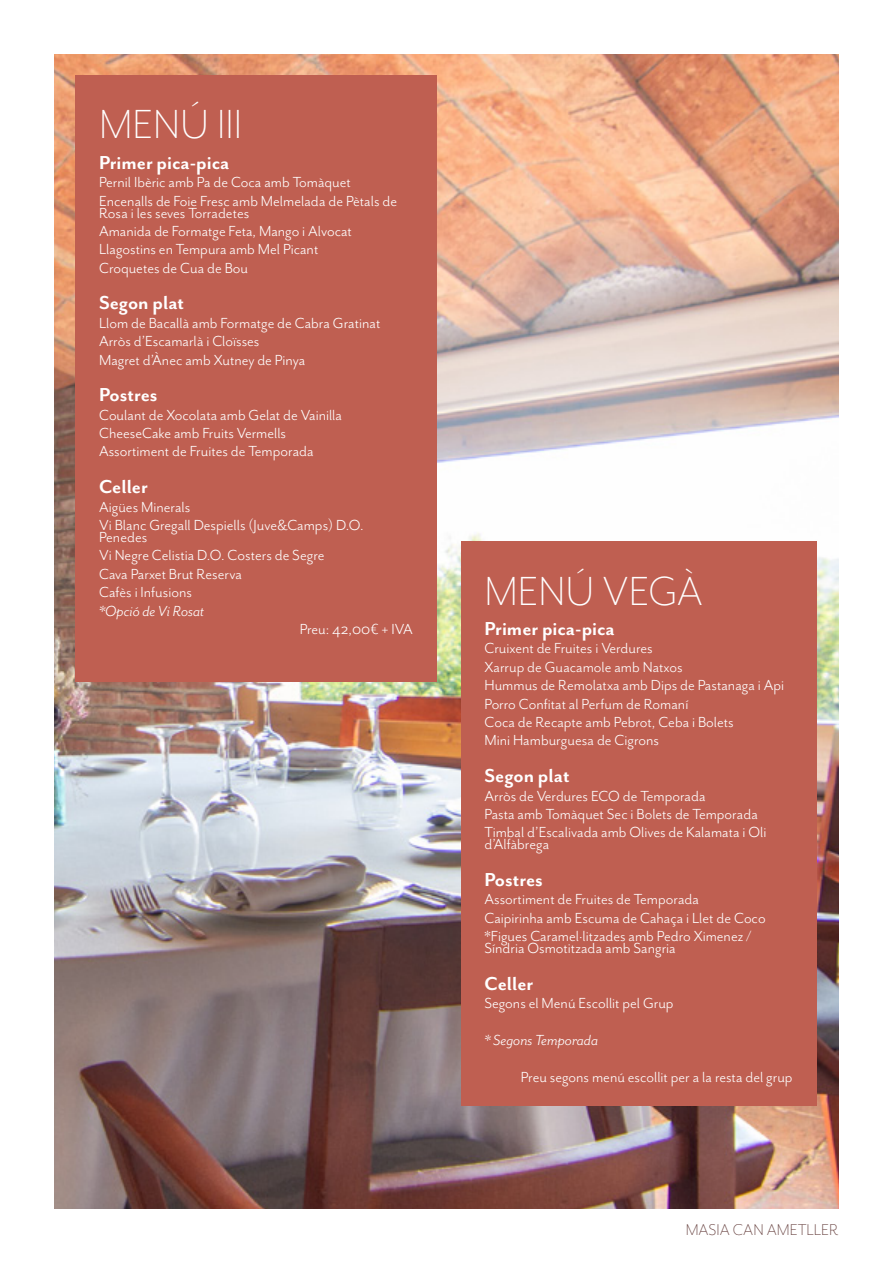
<style>
.page{position:relative;width:893px;height:1263px;background:#fff}
.page>*{position:absolute;margin:0;border:0;box-sizing:border-box;transform-origin:0 0}
.t1{font:300 46.8px "Mr Eaves San OT";color:#fff}
.t2{font:700 21.6px "Mr Eaves San OT";color:#fff}
.t3{font:300 18px "Mr Eaves San OT";color:#643d3b}
.t4{font:16.8px/18.5px "Mr Eaves San OT";color:#fff}
.t5{font:italic 16.8px "Mr Eaves San OT";color:#fff}
</style>
<div class="page">
<img style="left:54px;top:54px;width:785px;height:1155px">
<div style="left:75px;top:75px;width:362px;height:607px;background:#bf5f51"></div>
<div style="left:461px;top:542px;width:355px;height:564px;background:#bf5f51"></div>
<h1 class="t1" style="left:99px;top:99px;width:145px">MENÚ III</h1>
<p class="t2" style="left:99px;top:150px;width:132px">Primer pica-pica</p>
<p class="t4" style="left:99px;top:173px;width:299px">Pernil Ibèric amb Pa de Coca amb Tomàquet<br>Encenalls de Foie Fresc amb Melmelada de Pètals de</p>
<p class="t4" style="left:99px;top:203px;width:254px">Rosa i les seves Torradetes<br>Amanida de Formatge Feta, Mango i Alvocat<br>Llagostins en Tempura amb Mel Picant<br>Croquetes de Cua de Bou</p>
<p class="t2" style="left:99px;top:291px;width:87px">Segon plat</p>
<p class="t4" style="left:99px;top:314px;width:283px">Llom de Bacallà amb Formatge de Cabra Gratinat<br>Arròs d’Escamarlà i Cloïsses<br>Magret d’Ànec amb Xutney de Pinya</p>
<p class="t2" style="left:99px;top:383px;width:60px">Postres</p>
<p class="t4" style="left:99px;top:406px;width:245px">Coulant de Xocolata amb Gelat de Vainilla<br>CheeseCake amb Fruits Vermells<br>Assortiment de Fruites de Temporada</p>
<p class="t2" style="left:99px;top:475px;width:50px">Celler</p>
<p class="t4" style="left:99px;top:497px;width:266px">Aigües Minerals<br>Vi Blanc Gregall Despiells (Juve&amp;Camps) D.O.</p>
<p class="t4" style="left:99px;top:528px;width:227px">Penedes<br>Vi Negre Celistia D.O. Costers de Segre<br>Cava Parxet Brut Reserva<br>Cafès i Infusions</p>
<p class="t5" style="left:99px;top:601px;width:107px">*Opció de Vi Rosat</p>
<p class="t4" style="left:300px;top:620px;width:115px">Preu: 42,00€ + IVA</p>
<h1 class="t1" style="left:484px;top:565px;width:220px">MENÚ VEGÀ</h1>
<p class="t2" style="left:484px;top:616px;width:132px">Primer pica-pica</p>
<p class="t4" style="left:484px;top:639px;width:301px">Cruixent de Fruites i Verdures<br>Xarrup de Guacamole amb Natxos<br>Hummus de Remolatxa amb Dips de Pastanaga i Api Porro Confitat al Perfum de Romaní<br>Coca de Recapte amb Pebrot, Ceba i Bolets<br>Mini Hamburguesa de Cigrons</p>
<p class="t2" style="left:484px;top:763px;width:87px">Segon plat</p>
<p class="t4" style="left:484px;top:786px;width:283px">Arròs de Verdures ECO de Temporada<br>Pasta amb Tomàquet Sec i Bolets de Temporada<br>Timbal d’Escalivada amb Olives de Kalamata i Oli</p>
<p class="t4" style="left:484px;top:835px;width:66px">d’Alfàbrega</p>
<p class="t2" style="left:484px;top:867px;width:60px">Postres</p>
<p class="t4" style="left:484px;top:890px;width:283px">Assortiment de Fruites de Temporada<br>Caipirinha amb Escuma de Cahaça i Llet de Coco *Figues Caramel·litzades amb Pedro Ximenez /</p>
<p class="t4" style="left:484px;top:939px;width:193px">Síndria Osmotitzada amb Sangria</p>
<p class="t2" style="left:484px;top:971px;width:50px">Celler</p>
<p class="t4" style="left:484px;top:994px;width:191px">Segons el Menú Escollit pel Grup</p>
<p class="t5" style="left:484px;top:1031px;width:115px">* Segons Temporada</p>
<p class="t4" style="left:521px;top:1068px;width:273px">Preu segons menú escollit per a la resta del grup</p>
<p class="t3" style="left:686px;top:1219px;width:154px">MASIA CAN AMETLLER</p>
</div>
